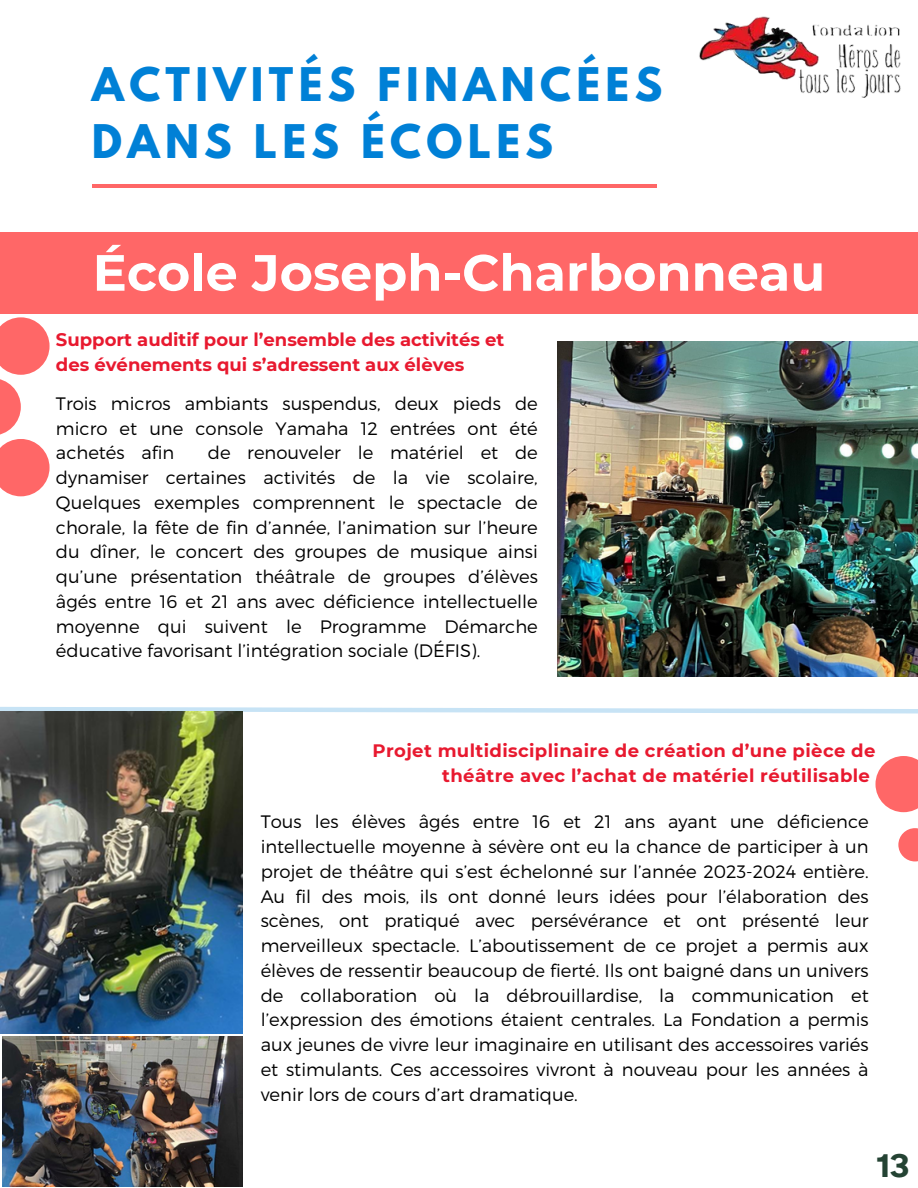
<style>
.page{position:relative;width:918px;height:1188px;background:#fff}
.page>*{position:absolute;margin:0;border:0;box-sizing:border-box;transform-origin:0 0}
.t1{font:700 50.85px "Montserrat";color:#fff}
.t2{font:700 41.1px/57.3px "League Spartan";letter-spacing:.13em;color:#0080d6}
.t3{font:700 33.9px "Atkinson Hyperlegible";color:#244333}
.t4{font:300 18px/24.8px "Montserrat";color:#000;text-align:justify}
.t5{font:700 18px/24.8px "Montserrat";letter-spacing:.02em;color:#e8192f}
.t6{font:700 18px/24.8px "Montserrat";color:#e8192f}
</style>
<div class="page">
<img style="left:699px;top:16px;width:202px;height:82px">
<hr style="left:92px;top:184px;width:565px;height:4px;background:#ff6767">
<div style="left:0;top:232px;width:918px;height:82px;background:#ff6767"></div>
<svg style="left:875px;top:756px;width:43px;height:56px;background:#ff8080"></svg>
<svg style="left:0;top:707px;width:918px;height:7px"></svg>
<svg style="left:0;top:379px;width:21px;height:56px"></svg>
<svg style="left:898px;top:828px;width:20px;height:33px"></svg>
<svg style="left:0;top:439px;width:50px;height:57px"></svg>
<img style="left:557px;top:341px;width:360px;height:335px">
<svg style="left:0;top:317px;width:50px;height:58px"></svg>
<img style="left:0;top:711px;width:243px;height:322px">
<img style="left:2px;top:1037px;width:241px;height:149px">
<h2 class="t2" style="left:92px;top:61px;width:572px">ACTIVITÉS FINANCÉES<br>DANS LES ÉCOLES</h2>
<p class="t1" style="left:93px;top:242px;width:734px">École Joseph-Charbonneau</p>
<h1 class="t6" style="left:56px;top:327px;width:450px">Support auditif pour l’ensemble des activités et des événements qui s’adressent aux élèves</h1>
<h3 class="t4" style="left:56px;top:390px;width:483px">Trois micros ambiants suspendus, deux pieds de micro et une console Yamaha 12 entrées ont été achetés afin</h3>
<h3 class="t4" style="left:56px;top:440px;width:483px;text-indent:152px">de renouveler le matériel et de dynamiser certaines activités de la vie scolaire, Quelques exemples comprennent le spectacle de chorale, la fête de fin d’année, l’animation sur l’heure du dîner, le concert des groupes de musique ainsi qu’une présentation théâtrale de groupes d’élèves âgés entre 16 et 21 ans avec déficience intellectuelle moyenne qui suivent le Programme Démarche éducative favorisant l’intégration sociale (DÉFIS).</h3>
<p class="t5" style="left:442px;top:738px;width:435px;text-indent:-70px">Projet multidisciplinaire de création d’une pièce de théâtre avec l’achat de matériel réutilisable</p>
<p class="t4" style="left:261px;top:809px;width:610px">Tous les élèves âgés entre 16 et 21 ans ayant une déficience intellectuelle moyenne à sévère ont eu la chance de participer à un projet de théâtre qui s’est échelonné sur l’année 2023-2024 entière.<br>Au fil des mois, ils ont donné leurs idées pour l’élaboration des scènes, ont pratiqué avec persévérance et ont présenté leur merveilleux spectacle. L’aboutissement de ce projet a permis aux élèves de ressentir beaucoup de fierté. Ils ont baigné dans un univers de collaboration où la débrouillardise, la communication et l’expression des émotions étaient centrales. La Fondation a permis aux jeunes de vivre leur imaginaire en utilisant des accessoires variés et stimulants. Ces accessoires vivront à nouveau pour les années à venir lors de cours d’art dramatique.</p>
<p class="t3" style="left:876px;top:1145px;width:36px">13</p>
</div>
